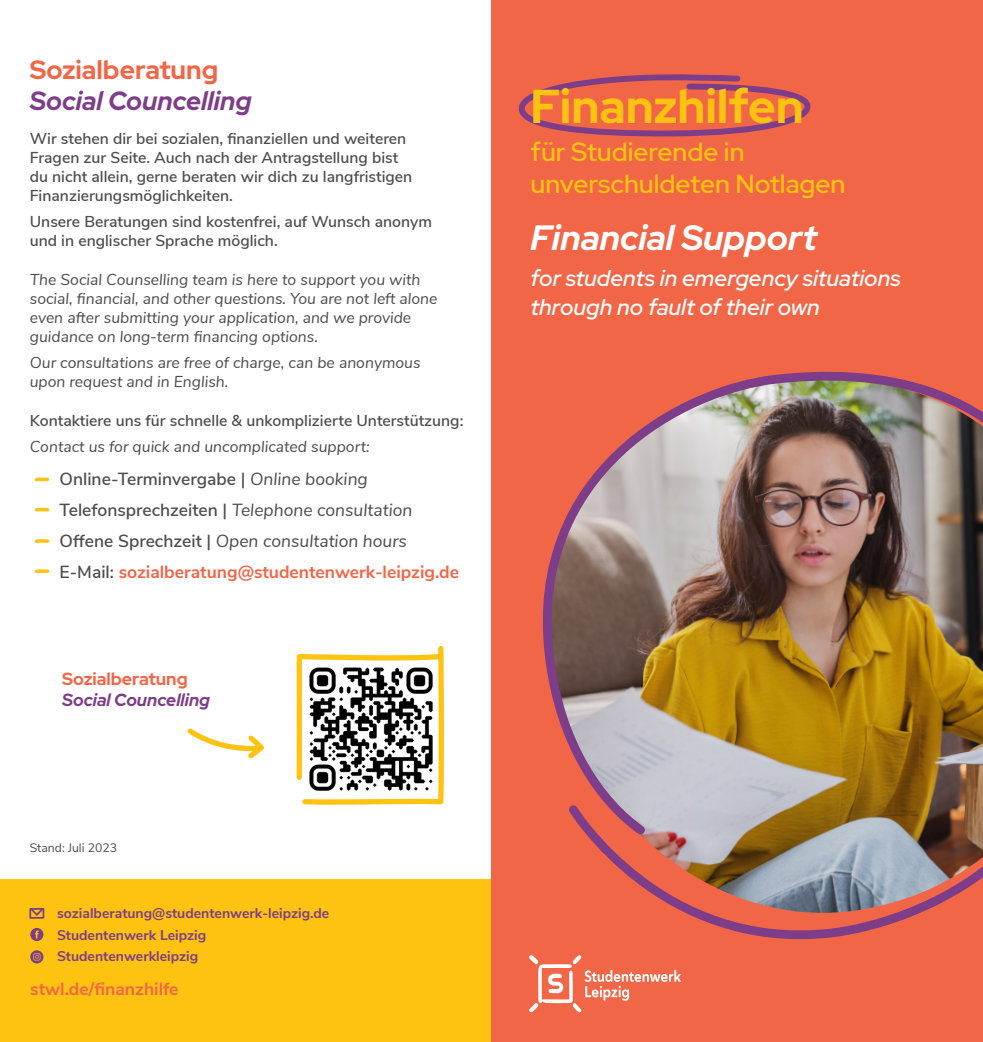
<style>
.page{position:relative;width:983px;height:1042px;background:#fff}
.page>*{position:absolute;margin:0;border:0;box-sizing:border-box;transform-origin:0 0}
.t1{font:700 47.25px "Red Hat Display";color:#fec210}
.t2{font:italic 700 35px "Red Hat Display";color:#fff}
.t3{font:500 26.25px/31.5px "Red Hat Display";color:#fec210}
.H2_orange{font:italic 700 26.25px "Red Hat Display";color:#7d3d88}
.H2_orange-2{font:700 26.25px "Red Hat Display";color:#f26648}
.t4{font:italic 500 22.75px/28.9px "Red Hat Display";color:#fff}
.Aufzählung{font:italic 17.5px "Nunito Sans";color:#4b4c4d}
.Aufzählung-2{font:700 17.5px "Nunito Sans";color:#f26648}
.Aufzählung-3{font:600 17.5px "Nunito Sans";color:#4b4c4d}
.t5{font:italic 700 17.5px "Red Hat Display";color:#7d3d88}
.H3_orange{font:700 17.5px "Red Hat Display";color:#f26648}
.Fließtext_grau{font:600 15.75px/18.9px "Nunito Sans";color:#4b4c4d}
.Fließtext_grau-2{font:italic 15.75px/18.9px "Nunito Sans";color:#4b4c4d}
.t6{font:700 14px "Nunito Sans";color:#7d3d88}
.Text_klein_grau{font:12.25px "Nunito Sans";color:#4b4c4d}
.s1{font-weight:400;font-style:italic}
.s2{font-weight:600;font-style:normal}
.s3{font-weight:600;color:#4b4c4d}
</style>
<div class="page">
<div style="left:0;top:880px;width:491px;height:162px;background:#fec210"></div>
<div style="left:491px;top:0;width:491px;height:1042px;background:#f26648"></div>
<svg style="left:529px;top:955px;width:151px;height:57px"></svg>
<img style="left:542px;top:371px;width:440px;height:569px">
<div style="left:29px;top:908px;width:15px;height:10px;border:2px solid #7d3d88"></div>
<div style="left:30px;top:928px;width:13px;height:13px;background:#7d3d88;border-radius:7px"></div>
<svg style="left:35px;top:930px;width:4px;height:8px"></svg>
<svg style="left:30px;top:950px;width:13px;height:13px"></svg>
<svg style="left:33px;top:953px;width:7px;height:7px"></svg>
<svg style="left:29px;top:908px;width:16px;height:9px"></svg>
<svg style="left:34px;top:507px;width:16px;height:5px"></svg>
<svg style="left:34px;top:539px;width:16px;height:4px"></svg>
<svg style="left:34px;top:477px;width:16px;height:5px"></svg>
<svg style="left:34px;top:569px;width:16px;height:5px"></svg>
<svg style="left:518px;top:74px;width:293px;height:63px"></svg>
<svg style="left:296px;top:646px;width:148px;height:159px"></svg>
<svg style="left:187px;top:728px;width:77px;height:31px"></svg>
<p class="H2_orange-2" style="left:30px;top:52px;width:190px">Sozialberatung</p>
<p class="H2_orange" style="left:30px;top:84px;width:223px">Social Councelling</p>
<p class="Fließtext_grau" style="left:30px;top:128px;width:384px">Wir stehen dir bei sozialen, finanziellen und weiteren Fragen zur Seite. Auch nach der Antragstellung bist du nicht allein, gerne beraten wir dich zu langfristigen Finanzierungsmöglichkeiten.</p>
<p class="Fließtext_grau" style="left:30px;top:211px;width:403px">Unsere Beratungen sind kostenfrei, auf Wunsch anonym und in englischer Sprache möglich.</p>
<p class="Fließtext_grau-2" style="left:30px;top:269px;width:409px">The Social Counselling team is here to support you with social, financial, and other questions. You are not left alone even after submitting your application, and we provide guidance on long-term financing options.</p>
<p class="Fließtext_grau-2" style="left:30px;top:352px;width:392px">Our consultations are free of charge, can be anonymous upon request and in English.</p>
<p class="Fließtext_grau" style="left:30px;top:410px;width:435px">Kontaktiere uns für schnelle &amp; unkomplizierte Unterstützung:</p>
<p class="Fließtext_grau-2" style="left:30px;top:436px;width:341px">Contact us for quick and uncomplicated support:</p>
<p class="Aufzählung-3" style="left:60px;top:466px;width:310px">Online-Terminvergabe | <span class="s1">Online booking</span></p>
<p class="Aufzählung" style="left:60px;top:497px;width:354px"><span class="s2">Telefonsprechzeiten |</span> Telephone consultation</p>
<p class="Aufzählung" style="left:60px;top:528px;width:349px"><span class="s2">Offene Sprechzeit |</span> Open consultation hours</p>
<p class="Aufzählung-2" style="left:60px;top:559px;width:401px"><span class="s3">E-Mail:</span> sozialberatung@studentenwerk-leipzig.de</p>
<p class="H3_orange" style="left:62px;top:667px;width:127px">Sozialberatung</p>
<h3 class="t5" style="left:62px;top:688px;width:149px">Social Councelling</h3>
<p class="Text_klein_grau" style="left:30px;top:838px;width:89px">Stand: Juli 2023</p>
<p class="t6" style="left:57px;top:902px;width:274px">sozialberatung@studentenwerk-leipzig.de</p>
<p class="t6" style="left:57px;top:924px;width:151px">Studentenwerk Leipzig</p>
<p class="t6" style="left:57px;top:946px;width:143px">Studentenwerkleipzig</p>
<p class="Aufzählung-2" style="left:30px;top:976px;width:150px">stwl.de/finanzhilfe</p>
<p class="t1" style="left:530px;top:75px;width:275px">Finanzhilfen</p>
<p class="t3" style="left:530px;top:136px;width:316px">für Studierende in unverschuldeten Notlagen</p>
<p class="t2" style="left:530px;top:215px;width:288px">Financial Support</p>
<p class="t4" style="left:530px;top:263px;width:371px">for students in emergency situations through no fault of their own</p>
</div>
